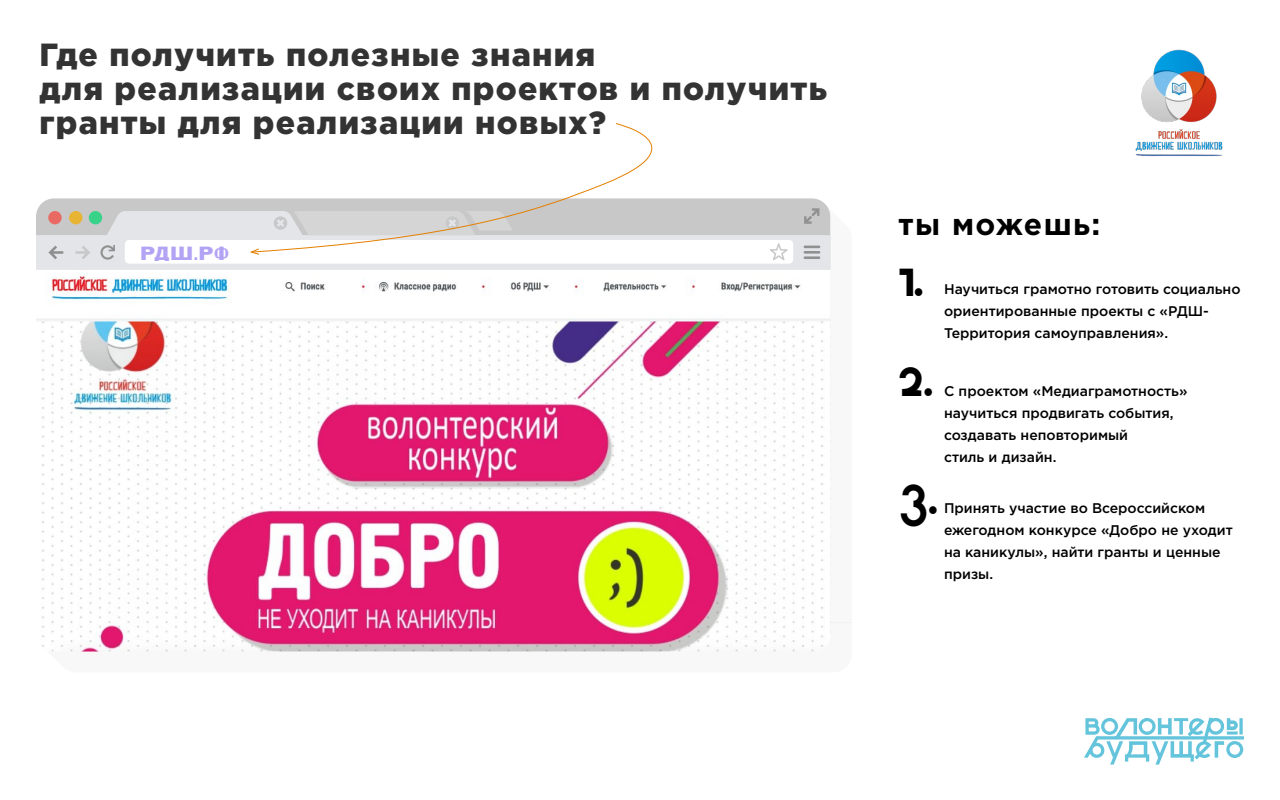
<style>
.page{position:relative;width:1280px;height:800px;background:#fff}
.page>*{position:absolute;margin:0;border:0;box-sizing:border-box;transform-origin:0 0}
.t1{font:50px "Minsk Accent";color:#000}
.t2{font:900 32px/34px "Gotham Pro";letter-spacing:.04em;color:#333}
.t3{font:700 30px "Gotham Pro";letter-spacing:.05em;color:#000}
.t4{font:20px "HWT Unit Gothic 718";color:#b3a3f5}
.t5{font:500 14px/22px "Gotham Pro";color:#000}
</style>
<div class="page">
<svg style="left:36px;top:211px;width:794px;height:59px;background:#dcdddf"></svg>
<svg style="left:53px;top:247px;width:10px;height:11px"></svg>
<svg style="left:75px;top:247px;width:10px;height:11px"></svg>
<svg style="left:804px;top:208px;width:15px;height:16px"></svg>
<div style="left:48px;top:211px;width:14px;height:13px;background:#e96a63;border-radius:50%"></div>
<div style="left:69px;top:211px;width:13px;height:13px;background:#e8b434;border-radius:50%"></div>
<div style="left:89px;top:211px;width:13px;height:13px;background:#38d289;border-radius:50%"></div>
<div style="left:125px;top:240px;width:668px;height:24px;background:#fff;border-radius:4px"></div>
<svg style="left:770px;top:243px;width:18px;height:17px"></svg>
<svg style="left:804px;top:246px;width:16px;height:2px"></svg>
<hr style="left:804px;top:251px;width:16px;height:3px;background:#909090">
<hr style="left:804px;top:256px;width:16px;height:3px;background:#909090">
<svg style="left:101px;top:245px;width:14px;height:15px"></svg>
<img style="left:36px;top:273px;width:795px;height:379px">
<img style="left:1135px;top:49px;width:88px;height:108px">
<svg style="left:1084px;top:718px;width:160px;height:47px"></svg>
<svg style="left:250px;top:123px;width:454px;height:129px"></svg>
<svg style="left:250px;top:248px;width:10px;height:7px"></svg>
<h2 class="t2" style="left:40px;top:37px;width:789px">Где получить полезные знания<br>для реализации своих проектов и получить гранты для реализации новых?</h2>
<h3 class="t4" style="left:140px;top:241px;width:91px">РДШ.РФ</h3>
<h3 class="t3" style="left:898px;top:207px;width:204px">ты можешь:</h3>
<h1 class="t1" style="left:898px;top:240px;width:26px">1.</h1>
<h1 class="t1" style="left:898px;top:340px;width:36px">2.</h1>
<p class="t5" style="left:944px;top:278px;width:298px">Научиться грамотно готовить социально ориентированные проекты с «РДШ-<br>Территория самоуправления».</p>
<p class="t5" style="left:944px;top:380px;width:245px">С проектом «Медиаграмотность» научиться продвигать события, создавать неповторимый<br>стиль и дизайн.</p>
<h1 class="t1" style="left:898px;top:458px;width:40px">3.</h1>
<p class="t5" style="left:944px;top:497px;width:290px">Принять участие во Всероссийском ежегодном конкурсе «Добро не уходит на каникулы», найти гранты и ценные призы.</p>
</div>
